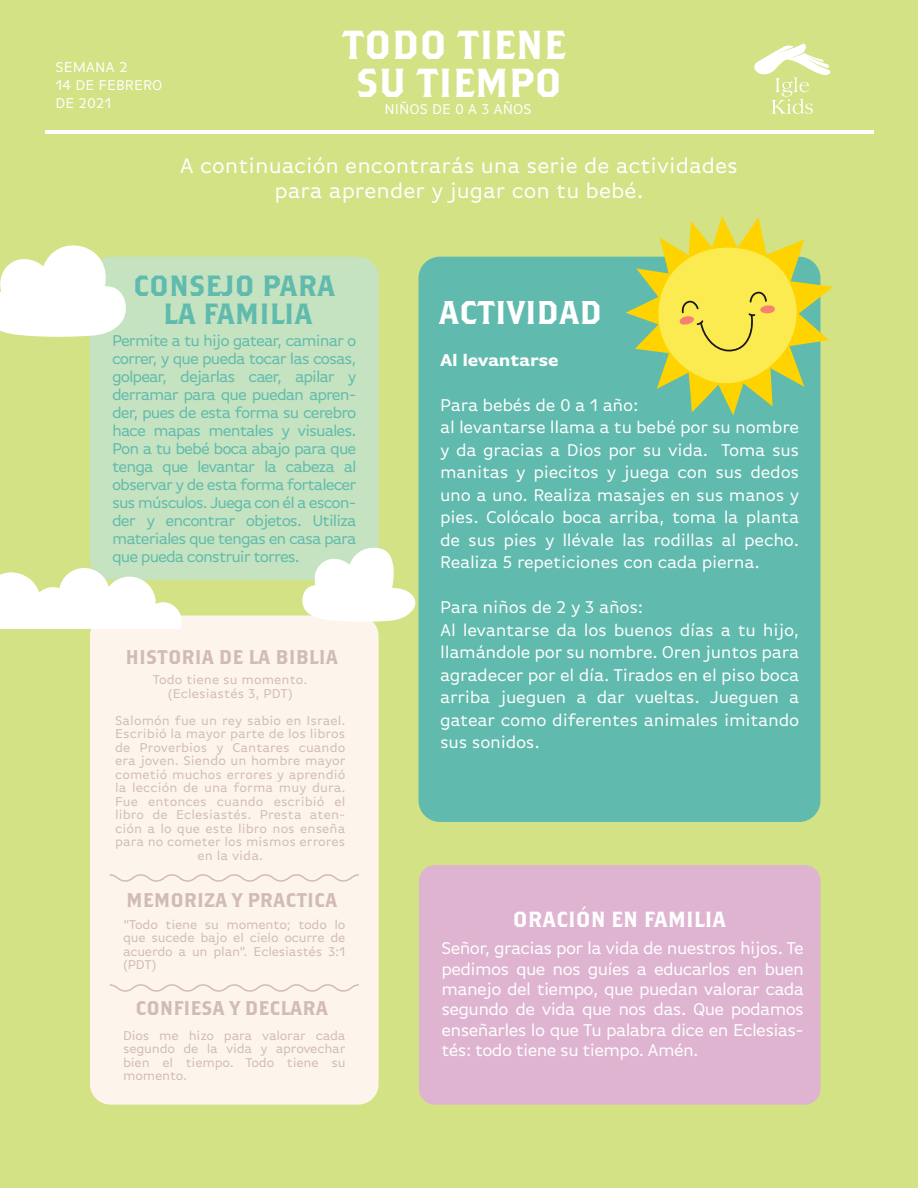
<style>
.page{position:relative;width:918px;height:1188px;background:#d2e285}
.page>*{position:absolute;margin:0;border:0;box-sizing:border-box;transform-origin:0 0}
.t1{font:40.35px/37.8px "Brothers OT";color:#fff;text-align:center}
.t2{font:32.85px "Brothers OT";color:#fff}
.t3{font:29.25px/27.5px "Brothers OT";color:#60baad;text-align:center}
.t4{font:22.5px/25.5px "Basic Gothic Pro";color:#fff;text-align:center}
.t5{font:21.9px "Brothers OT";color:#fff}
.t6{font:19.8px "Brothers OT";color:#d1bcb5}
.t7{font:18px/22.5px "Basic Gothic Pro";letter-spacing:-.015em;color:#fff}
.t8{font:700 18px "Basic Gothic Pro";letter-spacing:-.015em;color:#fff}
.t9{font:16.5px/18px "Basic Gothic Pro";letter-spacing:-.06em;color:#60baad;text-align:justify}
.t10{font:15px/18px "Basic Gothic Pro";color:#fff}
.t11{font:13.5px/13.5px "Basic Gothic Pro";letter-spacing:.005em;color:#d1bcb5;text-align:center}
</style>
<div class="page">
<hr style="left:45px;top:130px;width:828px;height:3px;background:#fff">
<div style="left:418px;top:257px;width:402px;height:565px;background:#60baad;border-radius:21px"></div>
<div style="left:90px;top:615px;width:289px;height:490px;background:#fdf4eb;border-radius:21px"></div>
<div style="left:90px;top:257px;width:289px;height:323px;background:#c5e3c0;border-radius:21px"></div>
<div style="left:419px;top:865px;width:401px;height:240px;background:#deb4d1;border-radius:16px"></div>
<svg style="left:109px;top:874px;width:250px;height:8px"></svg>
<svg style="left:109px;top:984px;width:250px;height:8px"></svg>
<svg style="left:754px;top:43px;width:77px;height:71px"></svg>
<svg style="left:0;top:568px;width:182px;height:61px"></svg>
<svg style="left:0;top:245px;width:130px;height:92px"></svg>
<svg style="left:302px;top:545px;width:117px;height:77px"></svg>
<svg style="left:626px;top:216px;width:207px;height:200px"></svg>
<p class="t10" style="left:55px;top:58px;width:108px">SEMANA 2<br>14 DE FEBRERO<br>DE 2021</p>
<h1 class="t1" style="left:342px;top:28px;width:225px">TODO TIENE<br>SU TIEMPO</h1>
<p class="t10" style="left:385px;top:100px;width:149px">NIÑOS DE 0 A 3 AÑOS</p>
<p class="t4" style="left:180px;top:152px;width:560px">A continuación encontrarás una serie de actividades para aprender y jugar con tu bebé.</p>
<h3 class="t3" style="left:133px;top:274px;width:204px">CONSEJO PARA<br>LA FAMILIA</h3>
<p class="t9" style="left:112px;top:332px;width:246px">Permite a tu hijo gatear, caminar o correr, y que pueda tocar las cosas, golpear, dejarlas caer, apilar y derramar para que puedan apren&shy;der, pues de esta forma su cerebro hace mapas mentales y visuales.<br>Pon a tu bebé boca abajo para que tenga que levantar la cabeza al observar y de esta forma fortalecer sus músculos. Juega con él a escon&shy;der y encontrar objetos. Utiliza materiales que tengas en casa para que pueda construir torres.</p>
<p class="t6" style="left:126px;top:648px;width:214px">HISTORIA DE LA BIBLIA</p>
<p class="t11" style="left:153px;top:673px;width:156px">Todo tiene su momento. (Eclesiastés 3, PDT)</p>
<p class="t11" style="left:115px;top:713px;width:232px">Salomón fue un rey sabio en Israel.<br>Escribió la mayor parte de los libros de Proverbios y Cantares cuando era joven. Siendo un hombre mayor cometió muchos errores y aprendió la lección de una forma muy dura.<br>Fue entonces cuando escribió el libro de Eclesiastés. Presta aten&shy;ción a lo que este libro nos enseña para no cometer los mismos errores en la vida.</p>
<p class="t6" style="left:126px;top:891px;width:212px">MEMORIZA Y PRACTICA</p>
<p class="t11" style="left:123px;top:918px;width:224px;text-align:justify">“Todo tiene su momento; todo lo que sucede bajo el cielo ocurre de acuerdo a un plan”. Eclesiastés 3:1 (PDT)</p>
<p class="t6" style="left:136px;top:999px;width:194px">CONFIESA Y DECLARA</p>
<p class="t11" style="left:123px;top:1028px;width:224px;text-align:justify">Dios me hizo para valorar cada segundo de la vida y aprovechar bien el tiempo. Todo tiene su momento.</p>
<h2 class="t2" style="left:439px;top:298px;width:165px">ACTIVIDAD</h2>
<p class="t8" style="left:440px;top:349px;width:120px">Al levantarse</p>
<p class="t7" style="left:440px;top:393px;width:361px">Para bebés de 0 a 1 año:<br>al levantarse llama a tu bebé por su nombre y da gracias a Dios por su vida. Toma sus manitas y piecitos y juega con sus dedos uno a uno. Realiza masajes en sus manos y pies. Colócalo boca arriba, toma la planta de sus pies y llévale las rodillas al pecho.<br>Realiza 5 repeticiones con cada pierna.</p>
<p class="t7" style="left:440px;top:596px;width:361px">Para niños de 2 y 3 años:<br>Al levantarse da los buenos días a tu hijo, llamándole por su nombre. Oren juntos para agradecer por el día. Tirados en el piso boca arriba jueguen a dar vueltas. Jueguen a gatear como diferentes animales imitando sus sonidos.</p>
<p class="t5" style="left:513px;top:910px;width:214px">ORACIÓN EN FAMILIA</p>
<p class="t7" style="left:442px;top:938px;width:364px;line-height:20.4px;text-align:justify">Señor, gracias por la vida de nuestros hijos. Te pedimos que nos guíes a educarlos en buen manejo del tiempo, que puedan valorar cada segundo de vida que nos das. Que podamos enseñarles lo que Tu palabra dice en Eclesias&shy;tés: todo tiene su tiempo. Amén.</p>
</div>
